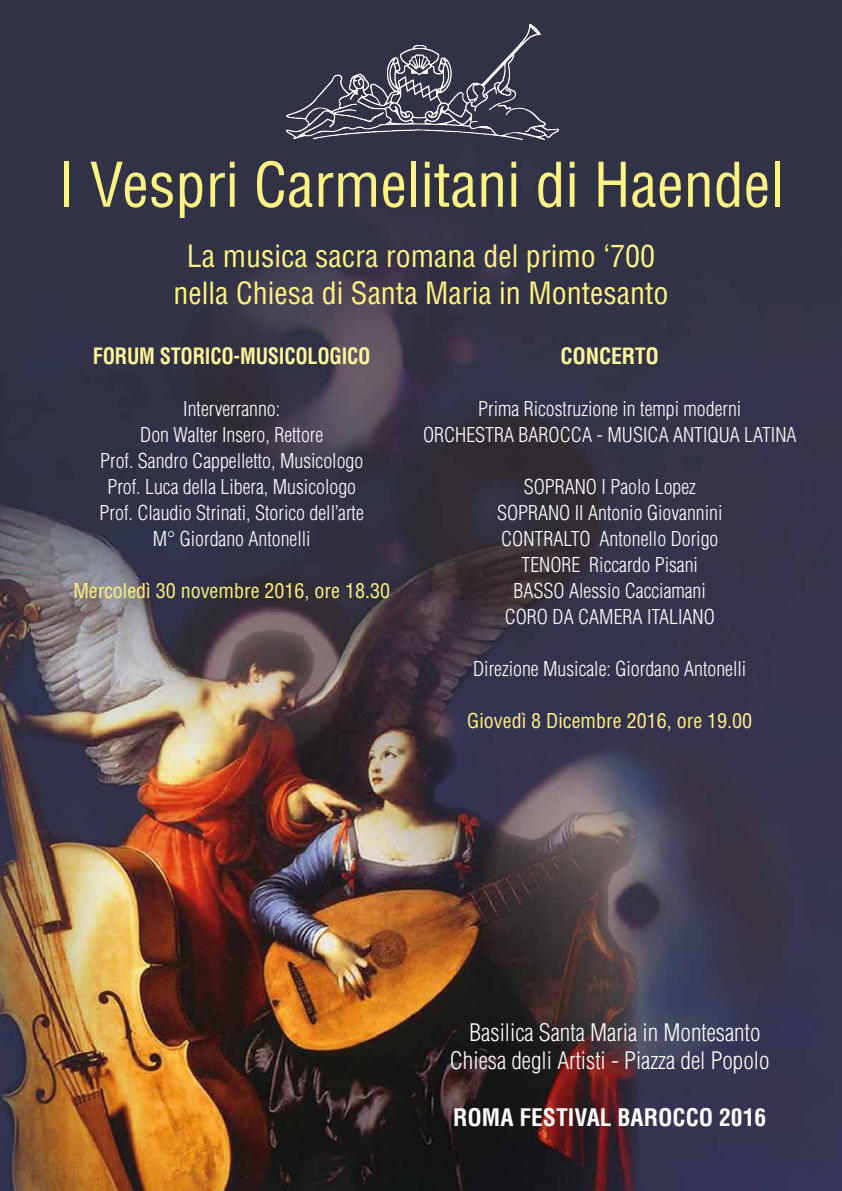
<style>
.page{position:relative;width:842px;height:1191px;background:#fff}
.page>*{position:absolute;margin:0;border:0;box-sizing:border-box;transform-origin:0 0}
.t1{font:condensed 60px "Helvetica";color:#fff381}
.t2{font:condensed 30px/37px "Helvetica";color:#fff381;text-align:center}
.t3{font:300 condensed 23.6px/28.3px "Helvetica";color:#fff;text-align:center}
.t4{font:700 condensed 23.6px "Helvetica";color:#fff}
.t5{font:700 condensed 22px "Helvetica";letter-spacing:-.01em;color:#fff59b;scale:.92 1}
.t6{font:700 condensed 22px "Helvetica";letter-spacing:-.01em;color:#fff59b}
.t7{font:300 condensed 20px/26px "Helvetica";color:#fff;text-align:center}
.t8{font:condensed 20px "Helvetica";color:#fff381}
</style>
<div class="page">
<img style="left:0;top:0;width:842px;height:1191px">
<img style="left:269px;top:13px;width:305px;height:140px">
<h1 class="t1" style="left:58px;top:147px;width:727px">I Vespri Carmelitani di Haendel</h1>
<h2 class="t2" style="left:174px;top:237px;width:496px">La musica sacra romana del primo ‘700 nella Chiesa di Santa Maria in Montesanto</h2>
<p class="t5" style="left:93px;top:342px;width:303px">FORUM STORICO-MUSICOLOGICO</p>
<p class="t7" style="left:100px;top:395px;width:266px">Interverranno:<br>Don Walter Insero, Rettore<br>Prof. Sandro Cappelletto, Musicologo<br>Prof. Luca della Libera, Musicologo<br>Prof. Claudio Strinati, Storico dell’arte<br>M° Giordano Antonelli</p>
<p class="t8" style="left:73px;top:578px;width:318px">Mercoledì 30 novembre 2016, ore 18.30</p>
<p class="t6" style="left:561px;top:342px;width:100px">CONCERTO</p>
<p class="t7" style="left:423px;top:395px;width:375px">Prima Ricostruzione in tempi moderni<br>ORCHESTRA BAROCCA - MUSICA ANTIQUA LATINA</p>
<p class="t7" style="left:497px;top:473px;width:227px">SOPRANO I Paolo Lopez<br>SOPRANO II Antonio Giovannini<br>CONTRALTO Antonello Dorigo<br>TENORE Riccardo Pisani<br>BASSO Alessio Cacciamani<br>CORO DA CAMERA ITALIANO</p>
<p class="t7" style="left:473px;top:655px;width:275px">Direzione Musicale: Giordano Antonelli</p>
<p class="t8" style="left:467px;top:708px;width:286px">Giovedì 8 Dicembre 2016, ore 19.00</p>
<p class="t3" style="left:450px;top:1018px;width:321px">Basilica Santa Maria in Montesanto<br>Chiesa degli Artisti - Piazza del Popolo</p>
<p class="t4" style="left:453px;top:1102px;width:90px">ROMA FESTI</p>
<p class="t4" style="left:574px;top:1102px;width:84px">VAL BAROCCO</p>
<p class="t4" style="left:719px;top:1102px;width:49px">2016</p>
</div>
